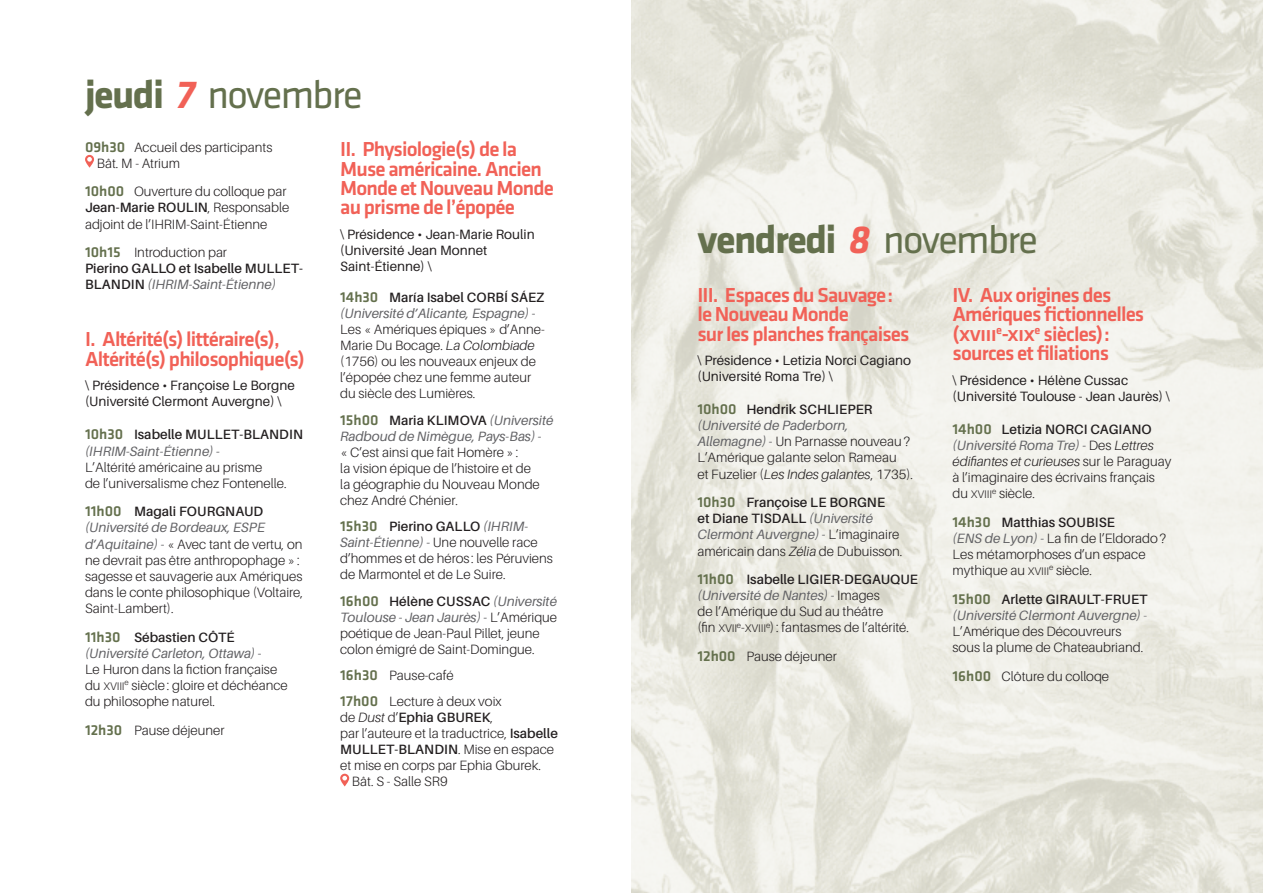
<style>
.page{position:relative;width:1263px;height:893px;background:#fff}
.page>*{position:absolute;margin:0;border:0;box-sizing:border-box;transform-origin:0 0}
.t1{font:700 40.5px "Klavika";letter-spacing:-.04em;color:#64704d}
.t2{font:40.5px "Klavika";letter-spacing:-.04em;color:#64704d}
.seance{font:500 21px "Klavika";letter-spacing:-.04em;color:#f16157}
.texte_courant{font:300 13.5px/16px "Aileron";color:#231f20}
.texte_courant-2{font:13.5px/16px "Aileron";color:#231f20}
.texte_courant-3{font:600 13.5px/16px "Aileron";color:#231f20}
.s1{font-weight:700}
.s2{font-weight:700;font-style:italic;color:#f16157}
.s3{font-family:"Klavika";font-weight:500;font-size:15px;color:#64704d}
.s4{font-weight:600}
.s5{font-weight:300}
.s6{font-weight:400;font-style:italic;color:#636366}
.s7{font-size:10.95px}
.s8{font-style:italic}
.s9{font-style:italic;color:#f16157}
.s10{font-weight:400}
.s11{color:#636366}
</style>
<div class="page">
<img style="left:631px;top:0;width:632px;height:893px">
<svg style="left:85px;top:155px;width:9px;height:13px"></svg>
<svg style="left:340px;top:774px;width:9px;height:12px"></svg>
<p class="t2" style="left:85px;top:68px;width:279px"><span class="s1">jeudi</span> <span class="s2">7</span> novembre</p>
<p class="texte_courant" style="left:97px;top:139px;width:177px;text-indent:-12px"><span class="s3">09h30</span> Accueil des participants<br>Bât. M - Atrium</p>
<p class="texte_courant" style="left:85px;top:184px;width:206px"><span class="s3">10h00</span> Ouverture du colloque par<br><span class="s4">Jean-Marie ROULIN</span>, Responsable adjoint de l’IHRIM-Saint-Étienne</p>
<p class="texte_courant-3" style="left:85px;top:245px;width:219px"><span class="s3">10h15</span> <span class="s5">Introduction par<br></span>Pierino GALLO et Isabelle MULLET-<br>BLANDIN <span class="s6">(IHRIM-Saint-Étienne)</span></p>
<p class="seance" style="left:85px;top:325px;width:196px">I. Altérité(s) littéraire(s),</p>
<p class="seance" style="left:85px;top:345px;width:221px">Altérité(s) philosophique(s)</p>
<p class="texte_courant-2" style="left:85px;top:378px;width:211px">\ Présidence • Françoise Le Borgne (Université Clermont Auvergne) \</p>
<p class="texte_courant" style="left:85px;top:427px;width:219px"><span class="s3">10h30</span> <span class="s4">Isabelle MULLET-BLANDIN </span><span class="s6">(IHRIM-Saint-Étienne) -<br></span>L’Altérité américaine au prisme<br>de l’universalisme chez Fontenelle.</p>
<p class="texte_courant" style="left:85px;top:504px;width:220px"><span class="s3">11h00</span> <span class="s4">Magali FOURGNAUD </span><span class="s6">(Université de Bordeaux, ESPE d’Aquitaine) -</span> « Avec tant de vertu, on ne devrait pas être anthropophage »: sagesse et sauvagerie aux Amériques dans le conte philosophique (Voltaire,<br>Saint-Lambert).</p>
<p class="texte_courant" style="left:85px;top:629px;width:204px"><span class="s3">11h30</span> <span class="s4">Sébastien CÔTÉ </span><span class="s6">(Université Carleton, Ottawa) -<br></span>Le Huron dans la fiction française du <span class="s7">XVIII</span><sup>e</sup> siècle: gloire et déchéance du philosophe naturel.</p>
<p class="texte_courant" style="left:85px;top:722px;width:141px"><span class="s3">12h30</span> Pause déjeuner</p>
<p class="seance" style="left:340px;top:135px;width:178px">II. Physiologie(s) de la</p>
<p class="seance" style="left:340px;top:154px;width:203px">Muse américaine. Ancien</p>
<p class="seance" style="left:340px;top:174px;width:215px">Monde et Nouveau Monde</p>
<p class="seance" style="left:340px;top:193px;width:176px">au prisme de l’épopée</p>
<p class="texte_courant-2" style="left:340px;top:226px;width:196px">\ Présidence • Jean-Marie Roulin (Université Jean Monnet<br>Saint-Étienne) \</p>
<p class="texte_courant" style="left:340px;top:289px;width:206px"><span class="s3">14h30</span> <span class="s4">María Isabel CORBÍ SÁEZ </span><span class="s6">(Université d’Alicante, Espagne) -<br></span>Les « Amériques épiques » d’Anne-<br>Marie Du Bocage. <span class="s8">La Colombiade </span>(1756) ou les nouveaux enjeux de l’épopée chez une femme auteur du siècle des Lumières.</p>
<p class="texte_courant" style="left:340px;top:412px;width:215px"><span class="s3">15h00</span> <span class="s4">Maria KLIMOVA</span> <span class="s6">(Université<br>Radboud de Nimègue, Pays-Bas) -<br></span>« C’est ainsi que fait Homère »:<br>la vision épique de l’histoire et de<br>la géographie du Nouveau Monde chez André Chénier.</p>
<p class="texte_courant" style="left:340px;top:519px;width:214px"><span class="s3">15h30</span> <span class="s4">Pierino GALLO</span> <span class="s6">(IHRIM-<br>Saint-Étienne) -</span> Une nouvelle race d’hommes et de héros : les Péruviens de Marmontel et de Le Suire.</p>
<p class="texte_courant" style="left:340px;top:593px;width:218px"><span class="s3">16h00</span> <span class="s4">Hélène CUSSAC</span> <span class="s6">(Université Toulouse - Jean Jaurès) -</span> L’Amérique poétique de Jean-Paul Pillet, jeune colon émigré de Saint-Domingue.</p>
<p class="texte_courant" style="left:340px;top:667px;width:115px"><span class="s3">16h30</span> Pause-café</p>
<p class="texte_courant" style="left:340px;top:694px;width:219px"><span class="s3">17h00</span> Lecture à deux voix<br>de <span class="s8">Dust</span> d’<span class="s4">Ephia GBUREK</span>,<br>par l’auteure et la traductrice, <span class="s4">Isabelle<br>MULLET-BLANDIN</span>. Mise en espace et mise en corps par Ephia Gburek.</p>
<p class="texte_courant" style="left:352px;top:774px;width:97px">Bât. S - Salle SR9</p>
<p class="t1" style="left:697px;top:211px;width:342px">vendredi <span class="s9">8</span> <span class="s10">novembre</span></p>
<p class="seance" style="left:697px;top:281px;width:197px">III. Espaces du Sauvage:</p>
<p class="seance" style="left:697px;top:300px;width:153px">le Nouveau Monde</p>
<p class="seance" style="left:697px;top:319px;width:214px">sur les planches françaises</p>
<p class="texte_courant-2" style="left:697px;top:353px;width:215px">\ Présidence • Letizia Norci Cagiano (Université Roma Tre) \</p>
<p class="texte_courant" style="left:697px;top:402px;width:217px"><span class="s3">10h00</span> <span class="s4">Hendrik SCHLIEPER </span><span class="s6">(Université de Paderborn,<br>Allemagne) -</span> Un Parnasse nouveau?<br>L’Amérique galante selon Rameau<br>et Fuzelier (<span class="s8">Les Indes galantes</span>, 1735).</p>
<p class="texte_courant" style="left:697px;top:495px;width:207px"><span class="s3">10h30</span> <span class="s4">Françoise LE BORGNE<br>et Diane TISDALL</span> <span class="s6">(Université<br>Clermont Auvergne) -</span> L’imaginaire américain dans <span class="s8">Zélia</span> de Dubuisson.</p>
<p class="texte_courant" style="left:697px;top:572px;width:222px"><span class="s3">11h00</span> <span class="s4">Isabelle LIGIER-DEGAUQUE </span><span class="s6">(Université de Nantes) -</span> Images<br>de l’Amérique du Sud au théâtre<br>(fin <span class="s7">XVII</span><sup>e</sup>-<span class="s7">XVIII</span><sup>e</sup>): fantasmes de l’altérité.</p>
<p class="texte_courant" style="left:697px;top:649px;width:141px"><span class="s3">12h00</span> Pause déjeuner</p>
<p class="seance" style="left:952px;top:281px;width:161px">IV. Aux origines des</p>
<p class="seance" style="left:952px;top:300px;width:193px">Amériques fictionnelles</p>
<p class="seance" style="left:952px;top:319px;width:159px">(xviii<sup>e</sup>-xix<sup>e</sup> siècles):</p>
<p class="seance" style="left:952px;top:339px;width:158px">sources et filiations</p>
<p class="texte_courant-2" style="left:952px;top:372px;width:219px">\ Présidence • Hélène Cussac (Université Toulouse - Jean Jaurès) \</p>
<p class="texte_courant" style="left:952px;top:421px;width:220px"><span class="s3">14h00</span> <span class="s4">Letizia NORCI CAGIANO </span><span class="s6">(Université Roma Tre) -</span> Des <span class="s8">Lettres édifiantes et curieuses</span> sur le Paraguay à l’imaginaire des écrivains français du <span class="s7">XVIII</span><sup>e</sup> siècle.</p>
<p class="texte_courant" style="left:952px;top:514px;width:215px"><span class="s3">14h30</span> <span class="s4">Matthias SOUBISE<br></span><span class="s6">(ENS de Lyon) -</span> La fin de l’Eldorado?<br>Les métamorphoses d’un espace mythique au <span class="s7">XVIII</span><sup>e</sup> siècle.</p>
<p class="texte_courant" style="left:952px;top:591px;width:196px"><span class="s3">15h00</span> <span class="s4">Arlette GIRAULT-FRUET </span><span class="s6">(Université Clermont Auvergne)</span> <span class="s11">-<br></span>L’Amérique des Découvreurs sous la plume de Chateaubriand.</p>
<p class="texte_courant" style="left:952px;top:668px;width:158px"><span class="s3">16h00</span> Clôture du colloqe</p>
</div>
